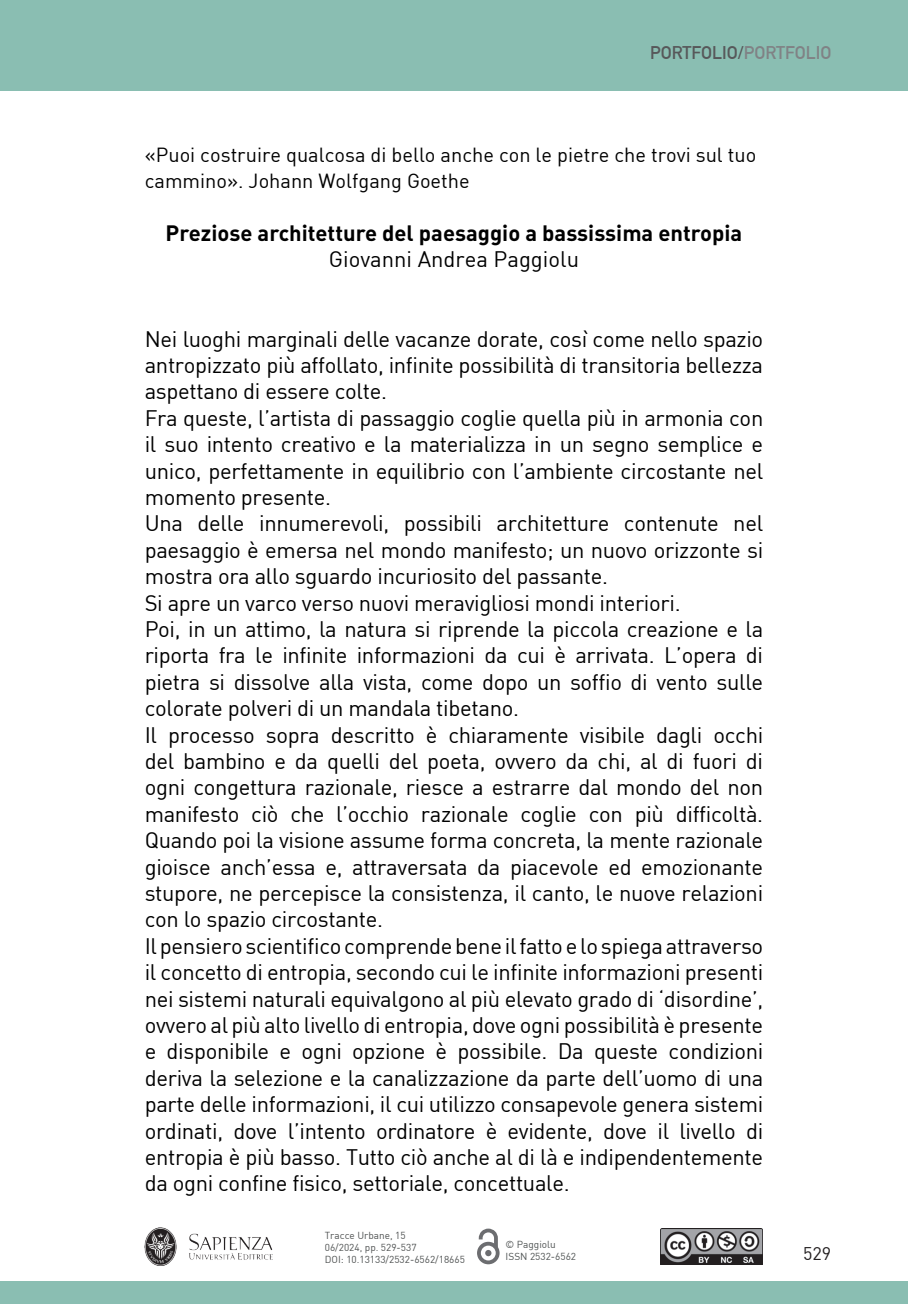
<style>
.page{position:relative;width:908px;height:1304px;background:#fff}
.page>*{position:absolute;margin:0;border:0;box-sizing:border-box;transform-origin:0 0}
.t1{font:22px/26.4px "DIN";letter-spacing:-.015em;color:#000;text-align:justify}
.t2{font:22px "DIN Bold Alternate";color:#000}
.Corpo{font:20px/26.4px "DIN";color:#000}
.t3{font:700 18px "DIN Alternate";color:#57585a}
.t4{font:18px "DIN";color:#231f20}
.t5{font:10px "DIN";color:#4f5252}
.t6{font:10px "DIN";color:#4f5353}
.s1{color:#808285}
</style>
<div class="page">
<div style="left:0;top:0;width:907px;height:90px;background:#8abeb2"></div>
<div style="left:0;top:1281px;width:907px;height:23px;background:#8abeb2"></div>
<img style="left:660px;top:1229px;width:102px;height:35px">
<svg style="left:477px;top:1229px;width:22px;height:35px"></svg>
<img style="left:145px;top:1227px;width:127px;height:39px">
<p class="t3" style="left:649px;top:39px;width:183px">PORTFOLIO/<span class="s1">PORTFOLIO</span></p>
<p class="Corpo" style="left:145px;top:141px;width:613px">«Puoi costruire qualcosa di bello anche con le pietre che trovi sul tuo cammino». Johann Wolfgang Goethe</p>
<p class="t2" style="left:165px;top:219px;width:578px">Preziose architetture del paesaggio a bassissima entropia</p>
<p class="t1" style="left:329px;top:246px;width:251px">Giovanni Andrea Paggiolu</p>
<p class="t1" style="left:145px;top:325px;width:619px">Nei luoghi marginali delle vacanze dorate, così come nello spazio antropizzato più affollato, infinite possibilità di transitoria bellezza aspettano di essere colte.</p>
<p class="t1" style="left:145px;top:404px;width:620px">Fra queste, l’artista di passaggio coglie quella più in armonia con il suo intento creativo e la materializza in un segno semplice e unico, perfettamente in equilibrio con l’ambiente circostante nel momento presente.</p>
<p class="t1" style="left:145px;top:510px;width:620px">Una delle innumerevoli, possibili architetture contenute nel paesaggio è emersa nel mondo manifesto; un nuovo orizzonte si mostra ora allo sguardo incuriosito del passante.</p>
<p class="t1" style="left:145px;top:589px;width:537px">Si apre un varco verso nuovi meravigliosi mondi interiori.</p>
<p class="t1" style="left:145px;top:615px;width:619px">Poi, in un attimo, la natura si riprende la piccola creazione e la riporta fra le infinite informazioni da cui è arrivata. L’opera di pietra si dissolve alla vista, come dopo un soffio di vento sulle colorate polveri di un mandala tibetano.</p>
<p class="t1" style="left:145px;top:721px;width:619px">Il processo sopra descritto è chiaramente visibile dagli occhi del bambino e da quelli del poeta, ovvero da chi, al di fuori di ogni congettura razionale, riesce a estrarre dal mondo del non manifesto ciò che l’occhio razionale coglie con più difficoltà.<br>Quando poi la visione assume forma concreta, la mente razionale gioisce anch’essa e, attraversata da piacevole ed emozionante stupore, ne percepisce la consistenza, il canto, le nuove relazioni con lo spazio circostante.</p>
<p class="t1" style="left:145px;top:932px;width:620px">Il pensiero scientifico comprende bene il fatto e lo spiega attraverso il concetto di entropia, secondo cui le infinite informazioni presenti nei sistemi naturali equivalgono al più elevato grado di ‘disordine’, ovvero al più alto livello di entropia, dove ogni possibilità è presente e disponibile e ogni opzione è possibile. Da queste condizioni deriva la selezione e la canalizzazione da parte dell’uomo di una parte delle informazioni, il cui utilizzo consapevole genera sistemi ordinati, dove l’intento ordinatore è evidente, dove il livello di entropia è più basso. Tutto ciò anche al di là e indipendentemente da ogni confine fisico, settoriale, concettuale.</p>
<p class="t5" style="left:325px;top:1229px;width:82px">Tracce Urbane, 15</p>
<p class="t5" style="left:325px;top:1241px;width:93px">06/2024, pp. 529-537</p>
<p class="t5" style="left:325px;top:1253px;width:141px">DOI: 10.13133/2532-6562/18665</p>
<p class="t6" style="left:505px;top:1238px;width:52px">© Paggiolu</p>
<p class="t6" style="left:505px;top:1250px;width:72px">ISSN 2532-6562</p>
<p class="t4" style="left:802px;top:1242px;width:30px">529</p>
</div>
